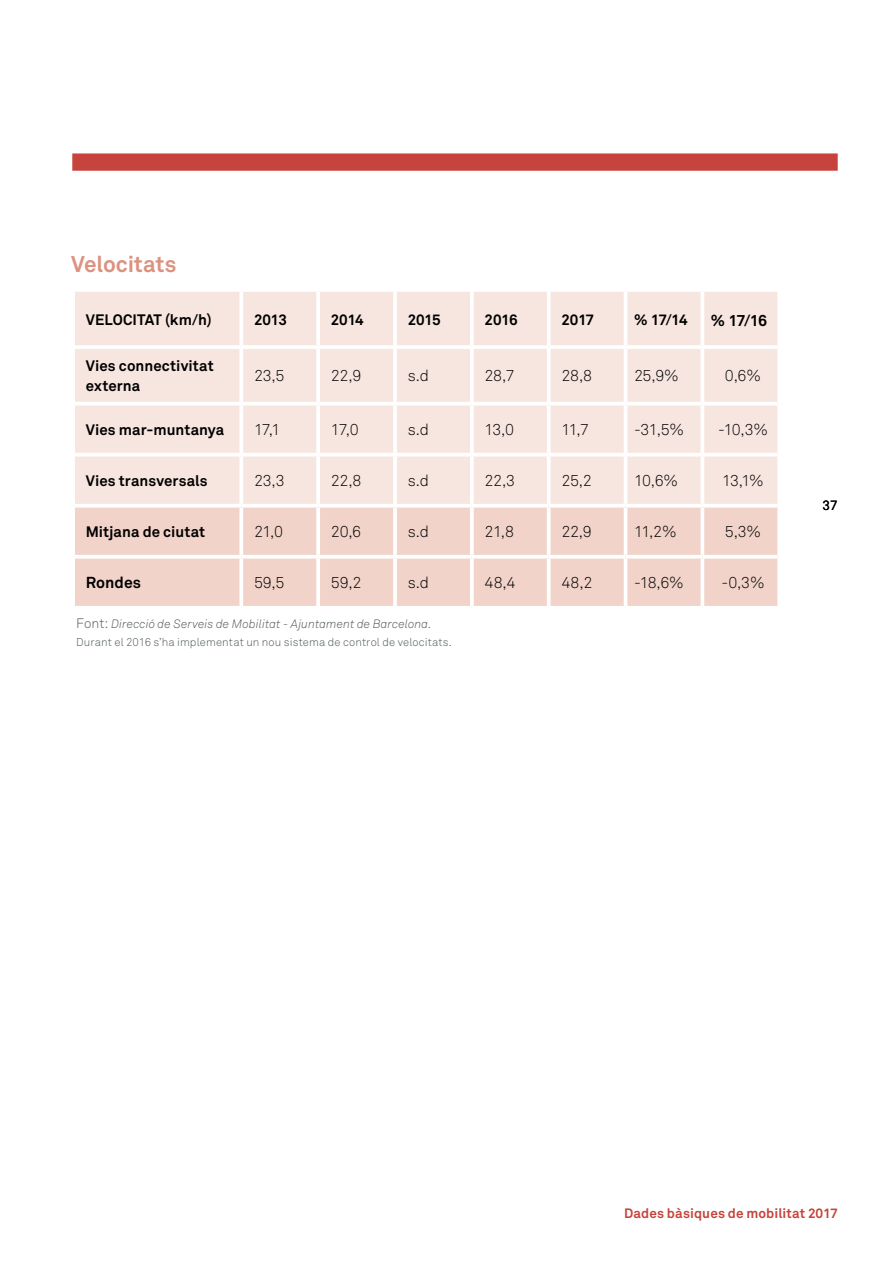
<style>
.page{position:relative;width:893px;height:1263px;background:#fff}
.page>*{position:absolute;margin:0;border:0;box-sizing:border-box;transform-origin:0 0}
.Subtítols{font:700 22.5px "Akkurat";letter-spacing:-.005em;color:#dd9280}
.PARAGRAF_TEXT{font:300 15.75px "Akkurat";letter-spacing:-.025em;color:#000}
.PARAGRAF_TEXT-2{font:700 15.75px "Akkurat";color:#000}
.PARAGRAF_TEXT-3{font:700 15px/19.5px "Akkurat";letter-spacing:.005em;color:#000}
.t1{font:700 13.5px "Akkurat";letter-spacing:.005em;color:#c6443b}
.t2{font:13.5px "Akkurat";color:#000}
.Peus_grafic{font:italic 300 12px "Akkurat";letter-spacing:.005em;color:#4f5858}
.Peus_grafic-2{font:300 11.25px "Akkurat";letter-spacing:.01em;color:#4f5858}
.s1{font-style:normal;font-size:13.5px}
</style>
<div class="page">
<div style="left:72px;top:153px;width:766px;height:18px;background:#c6443b"></div>
<div style="left:75px;top:292px;width:702px;height:212px;background:#f7e5df"></div>
<div style="left:75px;top:508px;width:702px;height:98px;background:#f1d3c9"></div>
<hr style="left:316px;top:292px;width:4px;height:53px;background:#fff">
<hr style="left:393px;top:292px;width:4px;height:53px;background:#fff">
<hr style="left:470px;top:292px;width:4px;height:53px;background:#fff">
<svg style="left:547px;top:292px;width:4px;height:53px"></svg>
<hr style="left:624px;top:292px;width:3px;height:53px;background:#fff">
<svg style="left:700px;top:292px;width:4px;height:53px"></svg>
<svg style="left:777px;top:292px;width:1px;height:53px"></svg>
<hr style="left:316px;top:349px;width:4px;height:53px;background:#fff">
<hr style="left:393px;top:349px;width:4px;height:53px;background:#fff">
<hr style="left:470px;top:349px;width:4px;height:53px;background:#fff">
<svg style="left:547px;top:349px;width:4px;height:53px"></svg>
<hr style="left:624px;top:349px;width:3px;height:53px;background:#fff">
<svg style="left:700px;top:349px;width:4px;height:53px"></svg>
<svg style="left:777px;top:349px;width:1px;height:53px"></svg>
<hr style="left:316px;top:405px;width:4px;height:48px;background:#fff">
<hr style="left:393px;top:405px;width:4px;height:48px;background:#fff">
<hr style="left:470px;top:405px;width:4px;height:48px;background:#fff">
<svg style="left:547px;top:405px;width:4px;height:48px"></svg>
<hr style="left:624px;top:405px;width:3px;height:48px;background:#fff">
<svg style="left:700px;top:405px;width:4px;height:48px"></svg>
<svg style="left:777px;top:405px;width:1px;height:48px"></svg>
<hr style="left:316px;top:456px;width:4px;height:48px;background:#fff">
<hr style="left:393px;top:456px;width:4px;height:48px;background:#fff">
<hr style="left:470px;top:456px;width:4px;height:48px;background:#fff">
<svg style="left:547px;top:456px;width:4px;height:48px"></svg>
<hr style="left:624px;top:456px;width:3px;height:48px;background:#fff">
<svg style="left:700px;top:456px;width:4px;height:48px"></svg>
<svg style="left:777px;top:456px;width:1px;height:48px"></svg>
<svg style="left:316px;top:508px;width:4px;height:47px"></svg>
<hr style="left:393px;top:508px;width:4px;height:47px;background:#fff">
<svg style="left:470px;top:508px;width:4px;height:47px"></svg>
<svg style="left:547px;top:508px;width:4px;height:47px"></svg>
<hr style="left:624px;top:508px;width:3px;height:47px;background:#fff">
<svg style="left:700px;top:508px;width:4px;height:47px"></svg>
<svg style="left:777px;top:506px;width:2px;height:51px"></svg>
<svg style="left:316px;top:559px;width:4px;height:47px"></svg>
<hr style="left:393px;top:559px;width:4px;height:47px;background:#fff">
<svg style="left:470px;top:559px;width:4px;height:47px"></svg>
<svg style="left:547px;top:559px;width:4px;height:47px"></svg>
<hr style="left:624px;top:559px;width:3px;height:47px;background:#fff">
<svg style="left:700px;top:559px;width:4px;height:47px"></svg>
<svg style="left:777px;top:557px;width:1px;height:49px"></svg>
<svg style="left:239px;top:292px;width:4px;height:53px"></svg>
<hr style="left:75px;top:345px;width:166px;height:4px;background:#fff">
<hr style="left:241px;top:345px;width:77px;height:4px;background:#fff">
<svg style="left:239px;top:349px;width:4px;height:53px"></svg>
<hr style="left:318px;top:345px;width:77px;height:4px;background:#fff">
<hr style="left:395px;top:345px;width:77px;height:4px;background:#fff">
<hr style="left:472px;top:345px;width:77px;height:4px;background:#fff">
<hr style="left:549px;top:345px;width:77px;height:4px;background:#fff">
<hr style="left:626px;top:345px;width:76px;height:4px;background:#fff">
<hr style="left:702px;top:345px;width:75px;height:4px;background:#fff">
<hr style="left:75px;top:402px;width:166px;height:3px;background:#fff">
<hr style="left:241px;top:402px;width:77px;height:3px;background:#fff">
<svg style="left:239px;top:405px;width:4px;height:48px"></svg>
<hr style="left:318px;top:402px;width:77px;height:3px;background:#fff">
<hr style="left:395px;top:402px;width:77px;height:3px;background:#fff">
<hr style="left:472px;top:402px;width:77px;height:3px;background:#fff">
<hr style="left:549px;top:402px;width:77px;height:3px;background:#fff">
<hr style="left:626px;top:402px;width:76px;height:3px;background:#fff">
<hr style="left:702px;top:402px;width:75px;height:3px;background:#fff">
<hr style="left:75px;top:453px;width:166px;height:3px;background:#fff">
<hr style="left:241px;top:453px;width:77px;height:3px;background:#fff">
<svg style="left:239px;top:456px;width:4px;height:48px"></svg>
<hr style="left:318px;top:453px;width:77px;height:3px;background:#fff">
<hr style="left:395px;top:453px;width:77px;height:3px;background:#fff">
<hr style="left:472px;top:453px;width:77px;height:3px;background:#fff">
<hr style="left:549px;top:453px;width:77px;height:3px;background:#fff">
<hr style="left:626px;top:453px;width:76px;height:3px;background:#fff">
<hr style="left:702px;top:453px;width:75px;height:3px;background:#fff">
<svg style="left:75px;top:507px;width:166px;height:1px"></svg>
<svg style="left:241px;top:506px;width:77px;height:2px"></svg>
<svg style="left:239px;top:508px;width:4px;height:47px"></svg>
<svg style="left:318px;top:507px;width:77px;height:1px"></svg>
<svg style="left:395px;top:507px;width:77px;height:1px"></svg>
<svg style="left:472px;top:506px;width:77px;height:2px"></svg>
<svg style="left:549px;top:506px;width:77px;height:2px"></svg>
<svg style="left:626px;top:507px;width:76px;height:1px"></svg>
<svg style="left:702px;top:506px;width:75px;height:2px"></svg>
<svg style="left:75px;top:555px;width:166px;height:4px"></svg>
<svg style="left:241px;top:555px;width:77px;height:4px"></svg>
<svg style="left:239px;top:559px;width:4px;height:47px"></svg>
<svg style="left:318px;top:555px;width:77px;height:4px"></svg>
<svg style="left:395px;top:555px;width:77px;height:4px"></svg>
<svg style="left:472px;top:555px;width:77px;height:4px"></svg>
<svg style="left:549px;top:555px;width:77px;height:4px"></svg>
<svg style="left:626px;top:555px;width:76px;height:4px"></svg>
<svg style="left:702px;top:555px;width:75px;height:4px"></svg>
<p class="Subtítols" style="left:71px;top:250px;width:107px">Velocitats</p>
<p class="PARAGRAF_TEXT-3" style="left:86px;top:310px;width:127px">VELOCITAT (km/h)</p>
<p class="PARAGRAF_TEXT-3" style="left:254px;top:310px;width:34px">2013</p>
<p class="PARAGRAF_TEXT-3" style="left:331px;top:310px;width:34px">2014</p>
<p class="PARAGRAF_TEXT-3" style="left:408px;top:310px;width:34px">2015</p>
<p class="PARAGRAF_TEXT-3" style="left:485px;top:310px;width:34px">2016</p>
<p class="PARAGRAF_TEXT-3" style="left:561px;top:310px;width:34px">2017</p>
<p class="PARAGRAF_TEXT-3" style="left:634px;top:310px;width:55px">% 17/14</p>
<p class="PARAGRAF_TEXT-2" style="left:711px;top:310px;width:58px">% 17/16</p>
<p class="PARAGRAF_TEXT-3" style="left:86px;top:356px;width:129px">Vies connectivitat externa</p>
<p class="PARAGRAF_TEXT" style="left:254px;top:367px;width:32px">23,5</p>
<p class="PARAGRAF_TEXT" style="left:331px;top:367px;width:32px">22,9</p>
<p class="PARAGRAF_TEXT" style="left:408px;top:367px;width:23px">s.d</p>
<p class="PARAGRAF_TEXT" style="left:485px;top:367px;width:32px">28,7</p>
<p class="PARAGRAF_TEXT" style="left:561px;top:367px;width:32px">28,8</p>
<p class="PARAGRAF_TEXT" style="left:634px;top:367px;width:46px">25,9%</p>
<p class="PARAGRAF_TEXT" style="left:725px;top:367px;width:38px">0,6%</p>
<p class="PARAGRAF_TEXT-3" style="left:86px;top:420px;width:140px">Vies mar-muntanya</p>
<p class="PARAGRAF_TEXT" style="left:254px;top:420px;width:28px">17,1</p>
<p class="PARAGRAF_TEXT" style="left:331px;top:420px;width:29px">17,0</p>
<p class="PARAGRAF_TEXT" style="left:408px;top:420px;width:23px">s.d</p>
<p class="PARAGRAF_TEXT" style="left:485px;top:420px;width:31px">13,0</p>
<p class="PARAGRAF_TEXT" style="left:561px;top:420px;width:29px">11,7</p>
<p class="PARAGRAF_TEXT" style="left:634px;top:420px;width:51px">-31,5%</p>
<p class="PARAGRAF_TEXT" style="left:718px;top:420px;width:51px">-10,3%</p>
<p class="PARAGRAF_TEXT-3" style="left:86px;top:471px;width:123px">Vies transversals</p>
<p class="PARAGRAF_TEXT" style="left:254px;top:471px;width:32px">23,3</p>
<p class="PARAGRAF_TEXT" style="left:331px;top:471px;width:32px">22,8</p>
<p class="PARAGRAF_TEXT" style="left:408px;top:471px;width:23px">s.d</p>
<p class="PARAGRAF_TEXT" style="left:485px;top:471px;width:32px">22,3</p>
<p class="PARAGRAF_TEXT" style="left:561px;top:471px;width:32px">25,2</p>
<p class="PARAGRAF_TEXT" style="left:634px;top:471px;width:46px">10,6%</p>
<p class="PARAGRAF_TEXT" style="left:722px;top:471px;width:43px">13,1%</p>
<p class="PARAGRAF_TEXT-3" style="left:86px;top:522px;width:121px">Mitjana de ciutat</p>
<p class="PARAGRAF_TEXT" style="left:254px;top:522px;width:31px">21,0</p>
<p class="PARAGRAF_TEXT" style="left:331px;top:522px;width:32px">20,6</p>
<p class="PARAGRAF_TEXT" style="left:408px;top:522px;width:23px">s.d</p>
<p class="PARAGRAF_TEXT" style="left:485px;top:522px;width:31px">21,8</p>
<p class="PARAGRAF_TEXT" style="left:561px;top:522px;width:32px">22,9</p>
<p class="PARAGRAF_TEXT" style="left:634px;top:522px;width:44px">11,2%</p>
<p class="PARAGRAF_TEXT" style="left:725px;top:522px;width:38px">5,3%</p>
<p class="PARAGRAF_TEXT-2" style="left:86px;top:573px;width:57px">Rondes</p>
<p class="PARAGRAF_TEXT" style="left:254px;top:573px;width:32px">59,5</p>
<p class="PARAGRAF_TEXT" style="left:331px;top:573px;width:32px">59,2</p>
<p class="PARAGRAF_TEXT" style="left:408px;top:573px;width:23px">s.d</p>
<p class="PARAGRAF_TEXT" style="left:485px;top:573px;width:32px">48,4</p>
<p class="PARAGRAF_TEXT" style="left:561px;top:573px;width:32px">48,2</p>
<p class="PARAGRAF_TEXT" style="left:634px;top:573px;width:51px">-18,6%</p>
<p class="PARAGRAF_TEXT" style="left:721px;top:573px;width:45px">-0,3%</p>
<p class="Peus_grafic" style="left:76px;top:617px;width:357px"><span class="s1">Font:</span> Direcció de Serveis de Mobilitat - Ajuntament de Barcelona.</p>
<p class="Peus_grafic-2" style="left:76px;top:635px;width:377px">Durant el 2016 s’ha implementat un nou sistema de control de velocitats.</p>
<p class="t2" style="left:823px;top:497px;width:17px">37</p>
<p class="t1" style="left:624px;top:1205px;width:215px">Dades bàsiques de mobilitat 2017</p>
</div>
